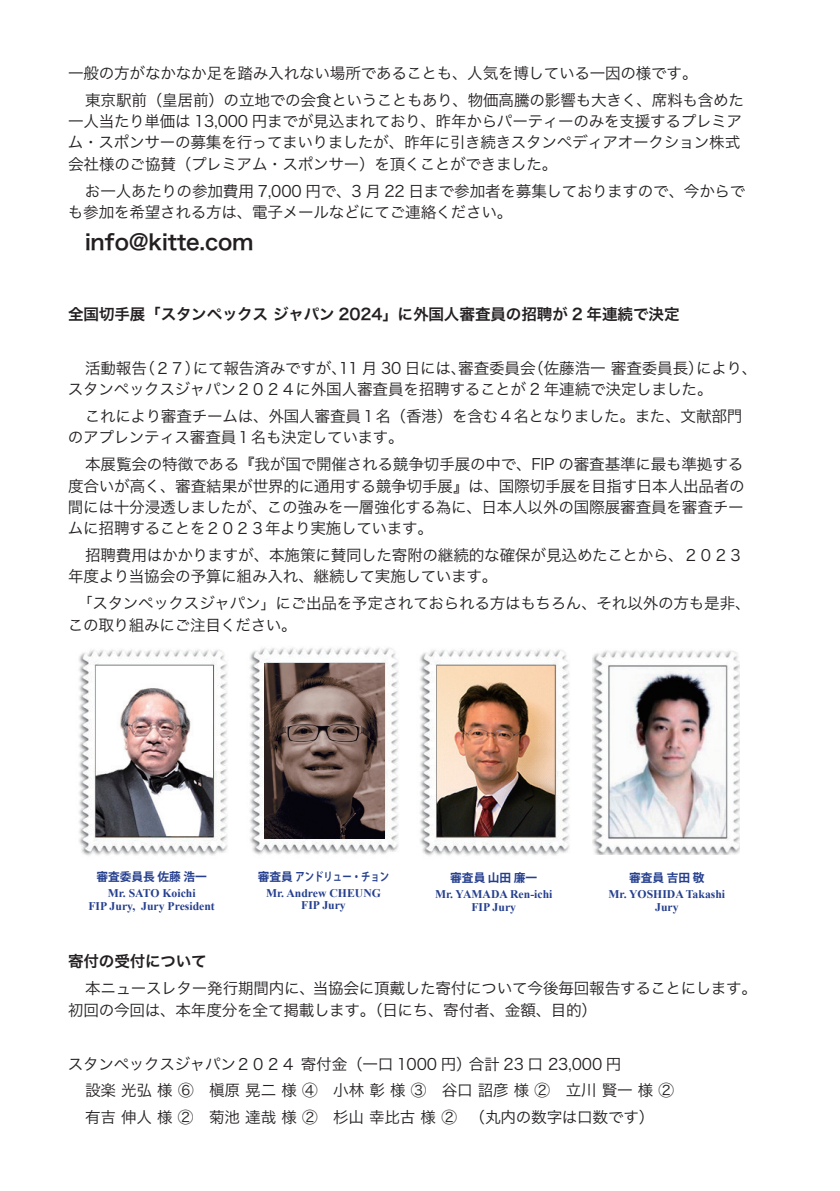
<style>
.page{position:relative;width:840px;height:1191px;background:#fff}
.page>*{position:absolute;margin:0;border:0;box-sizing:border-box;transform-origin:0 0}
.t1{font:21.2px "Hira Kaku Pro N W6";letter-spacing:-.005em;color:#231f20}
.t2{font:15.6px/21.2px "Hira Kaku Pro N W3";letter-spacing:-.015em;color:#231f20}
.t3{font:15.6px "Hira Kaku Pro N W6";letter-spacing:-.01em;color:#231f20}
.t4{font:700 11.6px/12.8px "Times New Roman";color:#253f8e;text-align:center}
.t5{font:700 11.6px "Koz Go Pro";color:#253f8e}
</style>
<div class="page">
<img style="left:79px;top:649px;width:149px;height:207px">
<img style="left:419px;top:648px;width:151px;height:208px">
<img style="left:592px;top:650px;width:147px;height:204px">
<img style="left:250px;top:648px;width:149px;height:207px">
<img style="left:264px;top:664px;width:120px;height:174px">
<p class="t2" style="left:85px;top:58px;width:660px;line-height:27px;text-indent:-17px">一般の方がなかなか足を踏み入れない場所であることも、人気を博している一因の様です。<br>東京駅前（皇居前）の立地での会食ということもあり、物価高騰の影響も大きく、席料も含めた</p>
<p class="t2" style="left:68px;top:110px;width:675px;text-align:justify">一人当たり単価は 13,000 円までが見込まれており、昨年からパーティーのみを支援するプレミアム・スポンサーの募集を行ってまいりましたが、昨年に引き続きスタンぺディアオークション株式会社様のご協賛（プレミアム・スポンサー）を頂くことができました。</p>
<p class="t2" style="left:68px;top:179px;width:678px;text-indent:17px">お一人あたりの参加費用 7,000 円で、3 月 22 日まで参加者を募集しておりますので、今からでも参加を希望される方は、電子メールなどにてご連絡ください。</p>
<h1 class="t1" style="left:85px;top:223px;width:170px">info@kitte.com</h1>
<p class="t3" style="left:68px;top:300px;width:612px">全国切手展「スタンペックス ジャパン 2024」に外国人審査員の招聘が 2 年連続で決定</p>
<p class="t2" style="left:68px;top:356px;width:690px;text-indent:17px">活動報告（２７）にて報告済みですが、11 月 30 日には、審査委員会（佐藤浩一 審査委員長）により、スタンペックスジャパン２０２４に外国人審査員を招聘することが 2 年連続で決定しました。</p>
<p class="t2" style="left:68px;top:404px;width:675px;text-indent:17px">これにより審査チームは、外国人審査員１名（香港）を含む４名となりました。また、文献部門のアプレンティス審査員１名も決定しています。</p>
<p class="t2" style="left:68px;top:453px;width:678px;text-align:justify;text-indent:17px">本展覧会の特徴である『我が国で開催される競争切手展の中で、FIP の審査基準に最も準拠する度合いが高く、審査結果が世界的に通用する競争切手展』は、国際切手展を目指す日本人出品者の間には十分浸透しましたが、この強みを一層強化する為に、日本人以外の国際展審査員を審査チームに招聘することを２０２３年より実施しています。</p>
<p class="t2" style="left:68px;top:543px;width:676px;text-indent:17px">招聘費用はかかりますが、本施策に賛同した寄附の継続的な確保が見込めたことから、２０２３年度より当協会の予算に組み入れ、継続して実施しています。</p>
<p class="t2" style="left:68px;top:591px;width:684px;text-indent:9px">「スタンペックスジャパン」にご出品を予定されておられる方はもちろん、それ以外の方も是非、この取り組みにご注目ください。</p>
<p class="t5" style="left:96px;top:869px;width:112px">審査委員長 佐藤 浩一</p>
<p class="t4" style="left:88px;top:886px;width:128px">Mr. SATO Koichi<br>FIP Jury, Jury President</p>
<p class="t5" style="left:258px;top:869px;width:133px">審査員 アンドリュー・チョン</p>
<p class="t4" style="left:266px;top:886px;width:116px">Mr. Andrew CHEUNG<br>FIP Jury</p>
<p class="t5" style="left:450px;top:870px;width:88px">審査員 山田 廉一</p>
<p class="t4" style="left:435px;top:887px;width:119px">Mr. YAMADA Ren-ichi<br>FIP Jury</p>
<p class="t5" style="left:629px;top:870px;width:77px">審査員 吉田 敬</p>
<p class="t4" style="left:608px;top:887px;width:118px">Mr. YOSHIDA Takashi<br>Jury</p>
<p class="t3" style="left:68px;top:947px;width:140px">寄付の受付について</p>
<p class="t2" style="left:68px;top:976px;width:690px;text-indent:17px">本ニュースレター発行期間内に、当協会に頂戴した寄付について今後毎回報告することにします。初回の今回は、本年度分を全て掲載します。（日にち、寄付者、金額、目的）</p>
<p class="t2" style="left:85px;top:1049px;width:590px;line-height:27px;text-indent:-17px">スタンペックスジャパン２０２４ 寄付金（一口 1000 円）合計 23 口 23,000 円<br>設楽 光弘 様 ⑥　槇原 晃二 様 ④　小林 彰 様 ③　谷口 詔彦 様 ②　立川 賢一 様 ②有吉 伸人 様 ②　菊池 達哉 様 ②　杉山 幸比古 様 ②　 （丸内の数字は口数です）</p>
</div>
